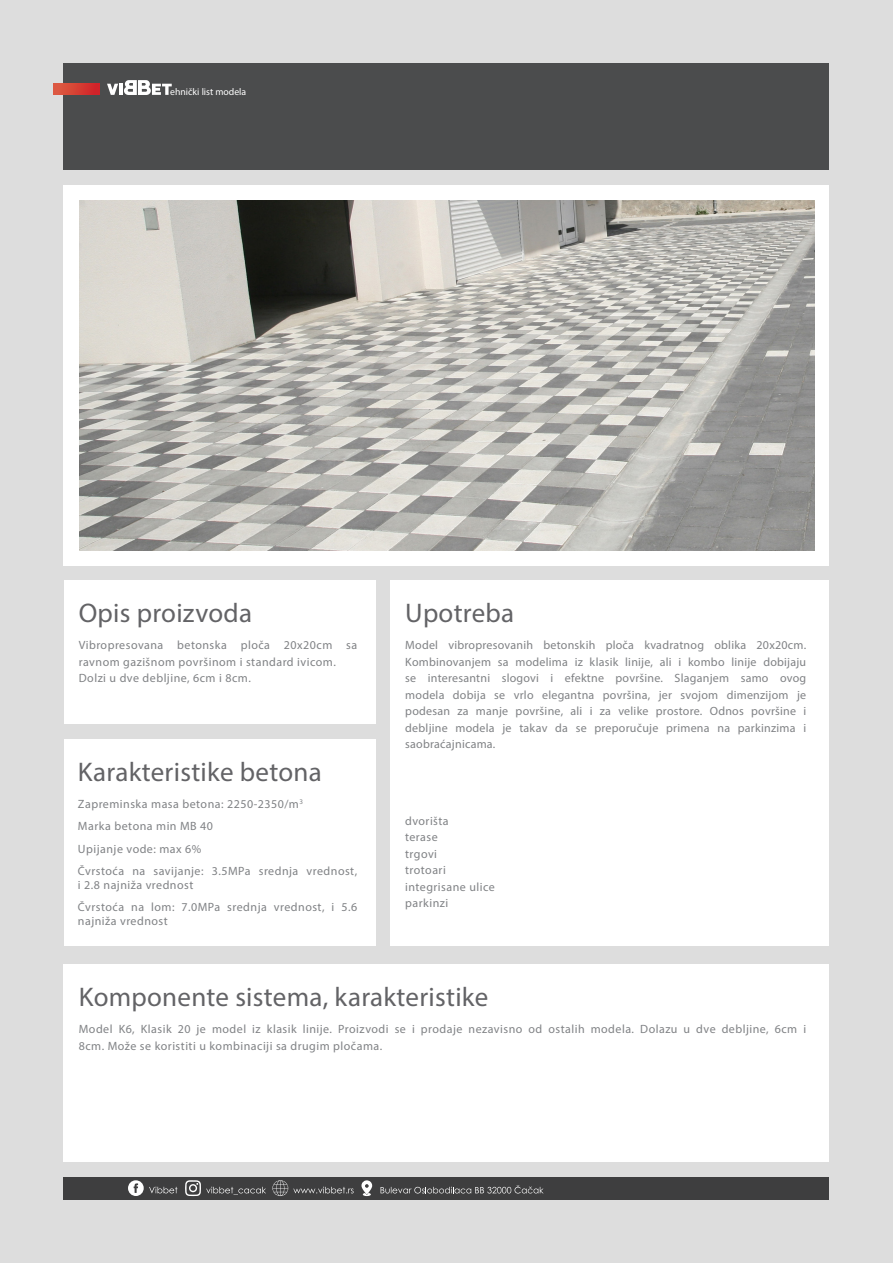
<style>
.page{position:relative;width:893px;height:1263px;background:#ddd}
.page>*{position:absolute;margin:0;border:0;box-sizing:border-box;transform-origin:0 0}
.Podnaslov_tamno{font:27px "Myriad Pro";letter-spacing:.01em;color:#636366}
.Glavni_text_svetlo{font:12px/16.5px "Myriad Pro";letter-spacing:.04em;color:#808285}
.Pomoćni_text_svetlo{font:9.75px "Myriad Pro";color:#fff}
</style>
<div class="page">
<div style="left:64px;top:64px;width:765px;height:106px;background:#4b4c4d"></div>
<div style="left:64px;top:580px;width:311px;height:144px;background:#fff"></div>
<div style="left:64px;top:185px;width:765px;height:380px;background:#fff"></div>
<div style="left:64px;top:964px;width:765px;height:198px;background:#fff"></div>
<div style="left:64px;top:739px;width:311px;height:207px;background:#fff"></div>
<div style="left:390px;top:580px;width:439px;height:366px;background:#fff"></div>
<svg style="left:107px;top:80px;width:65px;height:15px"></svg>
<div style="left:64px;top:1177px;width:765px;height:22px;background:#3e3e3f"></div>
<svg style="left:381px;top:1185px;width:163px;height:8px"></svg>
<svg style="left:361px;top:1180px;width:11px;height:16px"></svg>
<svg style="left:272px;top:1180px;width:82px;height:16px"></svg>
<svg style="left:128px;top:1180px;width:49px;height:16px"></svg>
<svg style="left:185px;top:1180px;width:81px;height:16px"></svg>
<img style="left:79px;top:200px;width:735px;height:350px">
<svg style="left:54px;top:84px;width:46px;height:11px"></svg>
<p class="Pomoćni_text_svetlo" style="left:170px;top:86px;width:78px">ehnički list modela</p>
<p class="Podnaslov_tamno" style="left:79px;top:596px;width:175px">Opis proizvoda</p>
<p class="Podnaslov_tamno" style="left:405px;top:596px;width:110px">Upotreba</p>
<p class="Glavni_text_svetlo" style="left:79px;top:637px;width:280px">Vibropresovana betonska ploča 20x20cm sa ravnom gazišnom površinom i standard ivicom.</p>
<p class="Glavni_text_svetlo" style="left:79px;top:670px;width:174px">Dolzi u dve debljine, 6cm i 8cm.</p>
<p class="Podnaslov_tamno" style="left:78px;top:755px;width:245px">Karakteristike betona</p>
<p class="Glavni_text_svetlo" style="left:78px;top:795px;width:227px">Zapreminska masa betona: 2250-2350/m<sup>3</sup></p>
<p class="Glavni_text_svetlo" style="left:78px;top:818px;width:137px">Marka betona min MB 40</p>
<p class="Glavni_text_svetlo" style="left:78px;top:840px;width:125px">Upijanje vode: max 6%</p>
<p class="Glavni_text_svetlo" style="left:78px;top:864px;width:281px;line-height:13.5px">Čvrstoća na savijanje: 3.5MPa srednja vrednost, i 2.8 najniža vrednost</p>
<p class="Glavni_text_svetlo" style="left:78px;top:900px;width:281px;line-height:13.5px">Čvrstoća na lom: 7.0MPa srednja vrednost, i 5.6 najniža vrednost</p>
<p class="Glavni_text_svetlo" style="left:405px;top:637px;width:402px;text-align:justify">Model vibropresovanih betonskih ploča kvadratnog oblika 20x20cm.<br>Kombinovanjem sa modelima iz klasik linije, ali i kombo linije dobijaju se interesantni slogovi i efektne površine. Slaganjem samo ovog modela dobija se vrlo elegantna površina, jer svojom dimenzijom je podesan za manje površine, ali i za velike prostore. Odnos površine i debljine modela je takav da se preporučuje primena na parkinzima i saobraćajnicama.</p>
<p class="Glavni_text_svetlo" style="left:405px;top:812px;width:45px">dvorišta</p>
<p class="Glavni_text_svetlo" style="left:405px;top:829px;width:34px">terase</p>
<p class="Glavni_text_svetlo" style="left:405px;top:845px;width:33px">trgovi</p>
<p class="Glavni_text_svetlo" style="left:405px;top:862px;width:42px">trotoari</p>
<p class="Glavni_text_svetlo" style="left:405px;top:878px;width:91px">integrisane ulice</p>
<p class="Glavni_text_svetlo" style="left:405px;top:895px;width:45px">parkinzi</p>
<p class="Podnaslov_tamno" style="left:79px;top:980px;width:411px">Komponente sistema, karakteristike</p>
<p class="Glavni_text_svetlo" style="left:79px;top:1021px;width:729px">Model K6, Klasik 20 je model iz klasik linije. Proizvodi se i prodaje nezavisno od ostalih modela. Dolazu u dve debljine, 6cm i<br>8cm. Može se koristiti u kombinaciji sa drugim pločama.</p>
</div>
